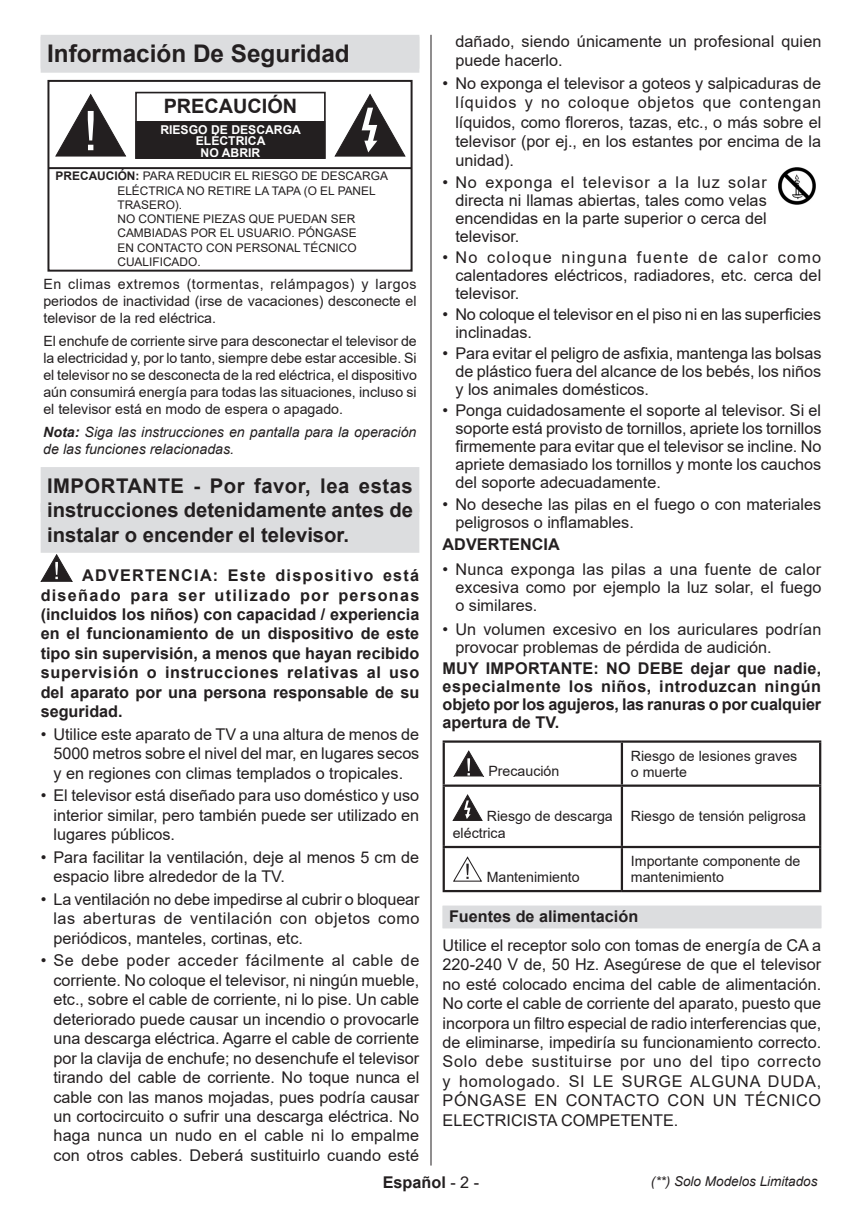
<style>
.page{position:relative;width:862px;height:1212px;background:#fff}
.page>*{position:absolute;margin:0;border:0;box-sizing:border-box;transform-origin:0 0}
.Heading_01{font:700 24.3px "Arial";color:#231f20}
.Heading_02_3_Satir_g{font:700 20.25px/24.3px "Arial";color:#231f20;text-align:justify}
.t1{font:700 19.8px "Arial";color:#231f20}
.Body_text{font:16.2px/19.3px "Arial";color:#231f20;text-align:justify}
.Body_text-2{font:700 16.2px/19.3px "Arial";color:#231f20;text-align:justify}
.Heading_03{font:700 16.2px "Arial";color:#231f20}
.Body_text-3{font:14.17px/17.1px "Arial";color:#231f20}
.t2{font:italic 14.17px/17.1px "Arial";color:#231f20}
.t3{font:italic 13.5px "Arial";color:#231f20}
.t4{font:700 12.15px/10.8px "Arial";color:#fff;text-align:center}
.t5{font:11.92px/14.2px "Arial";color:#231f20}
.s1{font-weight:700}
.s2{font-weight:400}
</style>
<div class="page">
<hr style="left:430px;top:35px;width:1px;height:1130px;background:#231f20">
<div style="left:41px;top:35px;width:378px;height:34px;background:#dcdddf"></div>
<div style="left:41px;top:37px;width:378px;height:36px;background:#dcdddf"></div>
<div style="left:41px;top:467px;width:378px;height:45px;background:#dcdddf"></div>
<div style="left:41px;top:503px;width:378px;height:50px;background:#dcdddf"></div>
<div style="left:47px;top:80px;width:365px;height:192px;border:2px solid #231f20"></div>
<div style="left:136px;top:122px;width:188px;height:36px;background:#231f20"></div>
<div style="left:135px;top:121px;width:190px;height:38px;border:2px solid #231f20"></div>
<div style="left:135px;top:92px;width:190px;height:67px;border:2px solid #231f20"></div>
<svg style="left:334px;top:94px;width:71px;height:63px"></svg>
<svg style="left:55px;top:94px;width:71px;height:63px"></svg>
<hr style="left:49px;top:167px;width:362px;height:2px;background:#231f20">
<svg style="left:41px;top:554px;width:32px;height:27px"></svg>
<div style="left:442px;top:906px;width:378px;height:22px;background:#dcdddf"></div>
<hr style="left:442px;top:740px;width:179px;height:3px;background:#231f20">
<hr style="left:442px;top:743px;width:2px;height:41px;background:#231f20">
<hr style="left:621px;top:740px;width:199px;height:3px;background:#231f20">
<hr style="left:620px;top:743px;width:2px;height:41px;background:#231f20">
<hr style="left:818px;top:743px;width:2px;height:41px;background:#231f20">
<hr style="left:442px;top:784px;width:179px;height:3px;background:#231f20">
<hr style="left:442px;top:787px;width:2px;height:59px;background:#231f20">
<hr style="left:621px;top:784px;width:199px;height:3px;background:#231f20">
<hr style="left:620px;top:787px;width:2px;height:59px;background:#231f20">
<hr style="left:818px;top:787px;width:2px;height:59px;background:#231f20">
<hr style="left:442px;top:846px;width:179px;height:2px;background:#231f20">
<hr style="left:442px;top:848px;width:2px;height:42px;background:#231f20">
<hr style="left:621px;top:846px;width:199px;height:2px;background:#231f20">
<hr style="left:620px;top:848px;width:2px;height:42px;background:#231f20">
<hr style="left:818px;top:848px;width:2px;height:42px;background:#231f20">
<hr style="left:442px;top:890px;width:179px;height:2px;background:#231f20">
<hr style="left:621px;top:890px;width:199px;height:2px;background:#231f20">
<svg style="left:454px;top:751px;width:29px;height:25px"></svg>
<svg style="left:452px;top:795px;width:30px;height:26px"></svg>
<svg style="left:453px;top:856px;width:29px;height:26px"></svg>
<img style="left:778px;top:167px;width:38px;height:38px">
<p class="Heading_01" style="left:47px;top:37px;width:304px">Información De Seguridad</p>
<p class="t1" style="left:164px;top:92px;width:135px">PRECAUCIÓN</p>
<p class="t4" style="left:160px;top:124px;width:142px">RIESGO DE DESCARGA<br>ELÉCTRICA</p>
<p class="t4" style="left:200px;top:147px;width:61px">NO ABRIR</p>
<p class="t5" style="left:117px;top:169px;width:272px;text-indent:-62px"><span class="s1">PRECAUCIÓN:</span> PARA REDUCIR EL RIESGO DE DESCARGA<br>ELÉCTRICA NO RETIRE LA TAPA (O EL PANEL<br>TRASERO).<br>NO CONTIENE PIEZAS QUE PUEDAN SER<br>CAMBIADAS POR EL USUARIO. PÓNGASE<br>EN CONTACTO CON PERSONAL TÉCNICO<br>CUALIFICADO.</p>
<p class="Body_text-3" style="left:43px;top:276px;width:374px;text-align:justify">En climas extremos (tormentas, relámpagos) y largos periodos de inactividad (irse de vacaciones) desconecte el televisor de la red eléctrica.</p>
<p class="Body_text-3" style="left:43px;top:332px;width:375px;text-align:justify">El enchufe de corriente sirve para desconectar el televisor de la electricidad y, por lo tanto, siempre debe estar accesible. Si el televisor no se desconecta de la red eléctrica, el dispositivo aún consumirá energía para todas las situaciones, incluso si el televisor está en modo de espera o apagado.</p>
<p class="t2" style="left:43px;top:424px;width:374px"><span class="s1">Nota:</span> Siga las instrucciones en pantalla para la operación de las funciones relacionadas.</p>
<p class="Heading_02_3_Satir_g" style="left:47px;top:474px;width:367px">IMPORTANTE - Por favor, lea estas instrucciones detenidamente antes de instalar o encender el televisor.</p>
<p class="Body_text-2" style="left:41px;top:566px;width:380px;text-indent:41px">ADVERTENCIA: Este dispositivo está diseñado para ser utilizado por personas (incluidos los niños) con capacidad / experiencia en el funcionamiento de un dispositivo de este tipo sin supervisión, a menos que hayan recibido supervisión o instrucciones relativas al uso del aparato por una persona responsable de su seguridad.</p>
<p class="Body_text" style="left:53px;top:724px;width:367px;text-indent:-13px">• Utilice este aparato de TV a una altura de menos de 5000 metros sobre el nivel del mar, en lugares secos y en regiones con climas templados o tropicales.</p>
<p class="Body_text" style="left:53px;top:786px;width:367px;text-indent:-13px">• El televisor está diseñado para uso doméstico y uso interior similar, pero también puede ser utilizado en lugares públicos.</p>
<p class="Body_text" style="left:53px;top:847px;width:367px;text-indent:-13px">• Para facilitar la ventilación, deje al menos 5 cm de espacio libre alrededor de la TV.</p>
<p class="Body_text" style="left:53px;top:889px;width:367px;text-indent:-13px">• La ventilación no debe impedirse al cubrir o bloquear las aberturas de ventilación con objetos como periódicos, manteles, cortinas, etc.</p>
<p class="Body_text" style="left:53px;top:951px;width:367px;text-indent:-13px">• Se debe poder acceder fácilmente al cable de corriente. No coloque el televisor, ni ningún mueble, etc., sobre el cable de corriente, ni lo pise. Un cable deteriorado puede causar un incendio o provocarle una descarga eléctrica. Agarre el cable de corriente por la clavija de enchufe; no desenchufe el televisor tirando del cable de corriente. No toque nunca el cable con las manos mojadas, pues podría causar un cortocircuito o sufrir una descarga eléctrica. No haga nunca un nudo en el cable ni lo empalme con otros cables. Deberá sustituirlo cuando esté</p>
<p class="Body_text" style="left:455px;top:31px;width:367px">dañado, siendo únicamente un profesional quien puede hacerlo.</p>
<p class="Body_text" style="left:455px;top:73px;width:367px;text-indent:-13px">• No exponga el televisor a goteos y salpicaduras de líquidos y no coloque objetos que contengan líquidos, como floreros, tazas, etc., o más sobre el televisor (por ej., en los estantes por encima de la unidad).</p>
<p class="Body_text" style="left:455px;top:173px;width:313px;line-height:18px;text-indent:-13px">• No exponga el televisor a la luz solar directa ni llamas abiertas, tales como velas encendidas en la parte superior o cerca del televisor.</p>
<p class="Body_text" style="left:455px;top:248px;width:367px;line-height:18px;text-indent:-13px">• No coloque ninguna fuente de calor como calentadores eléctricos, radiadores, etc. cerca del televisor.</p>
<p class="Body_text" style="left:455px;top:305px;width:367px;line-height:18px;text-indent:-13px">• No coloque el televisor en el piso ni en las superficies inclinadas.</p>
<p class="Body_text" style="left:455px;top:344px;width:367px;line-height:18px;text-indent:-13px">• Para evitar el peligro de asfixia, mantenga las bolsas de plástico fuera del alcance de los bebés, los niños y los animales domésticos.</p>
<p class="Body_text" style="left:455px;top:402px;width:367px;line-height:18px;text-indent:-13px">• Ponga cuidadosamente el soporte al televisor. Si el soporte está provisto de tornillos, apriete los tornillos firmemente para evitar que el televisor se incline. No apriete demasiado los tornillos y monte los cauchos del soporte adecuadamente.</p>
<p class="Body_text" style="left:455px;top:495px;width:367px;line-height:18px;text-indent:-13px">• No deseche las pilas en el fuego o con materiales peligrosos o inflamables.</p>
<p class="Body_text-2" style="left:442px;top:535px;width:118px">ADVERTENCIA</p>
<p class="Body_text" style="left:455px;top:560px;width:367px;line-height:18px;text-indent:-13px">• Nunca exponga las pilas a una fuente de calor excesiva como por ejemplo la luz solar, el fuego o similares.</p>
<p class="Body_text" style="left:455px;top:620px;width:367px;line-height:18px;text-indent:-13px">• Un volumen excesivo en los auriculares podrían provocar problemas de pérdida de audición.</p>
<p class="Body_text-2" style="left:442px;top:660px;width:380px;line-height:18px">MUY IMPORTANTE: NO DEBE dejar que nadie, especialmente los niños, introduzcan ningún objeto por los agujeros, las ranuras o por cualquier apertura de TV.</p>
<p class="Body_text-3" style="left:488px;top:763px;width:72px">Precaución</p>
<p class="Body_text-3" style="left:630px;top:748px;width:168px;line-height:15.8px">Riesgo de lesiones graves o muerte</p>
<p class="Body_text-3" style="left:452px;top:807px;width:161px;text-indent:34px">Riesgo de descarga eléctrica</p>
<p class="Body_text-3" style="left:630px;top:808px;width:176px">Riesgo de tensión peligrosa</p>
<p class="Body_text-3" style="left:486px;top:868px;width:94px">Mantenimiento</p>
<p class="Body_text-3" style="left:630px;top:853px;width:171px;line-height:15.8px">Importante componente de mantenimiento</p>
<p class="Heading_03" style="left:448px;top:905px;width:191px">Fuentes de alimentación</p>
<p class="Body_text" style="left:442px;top:935px;width:380px">Utilice el receptor solo con tomas de energía de CA a 220-240 V de, 50 Hz. Asegúrese de que el televisor no esté colocado encima del cable de alimentación.<br>No corte el cable de corriente del aparato, puesto que incorpora un filtro especial de radio interferencias que, de eliminarse, impediría su funcionamiento correcto.<br>Solo debe sustituirse por uno del tipo correcto y homologado. SI LE SURGE ALGUNA DUDA, PÓNGASE EN CONTACTO CON UN TÉCNICO ELECTRICISTA COMPETENTE.</p>
<p class="Body_text-2" style="left:382px;top:1173px;width:98px">Español <span class="s2">- 2 -</span></p>
<p class="t3" style="left:650px;top:1173px;width:168px">(**) Solo Modelos Limitados</p>
</div>
